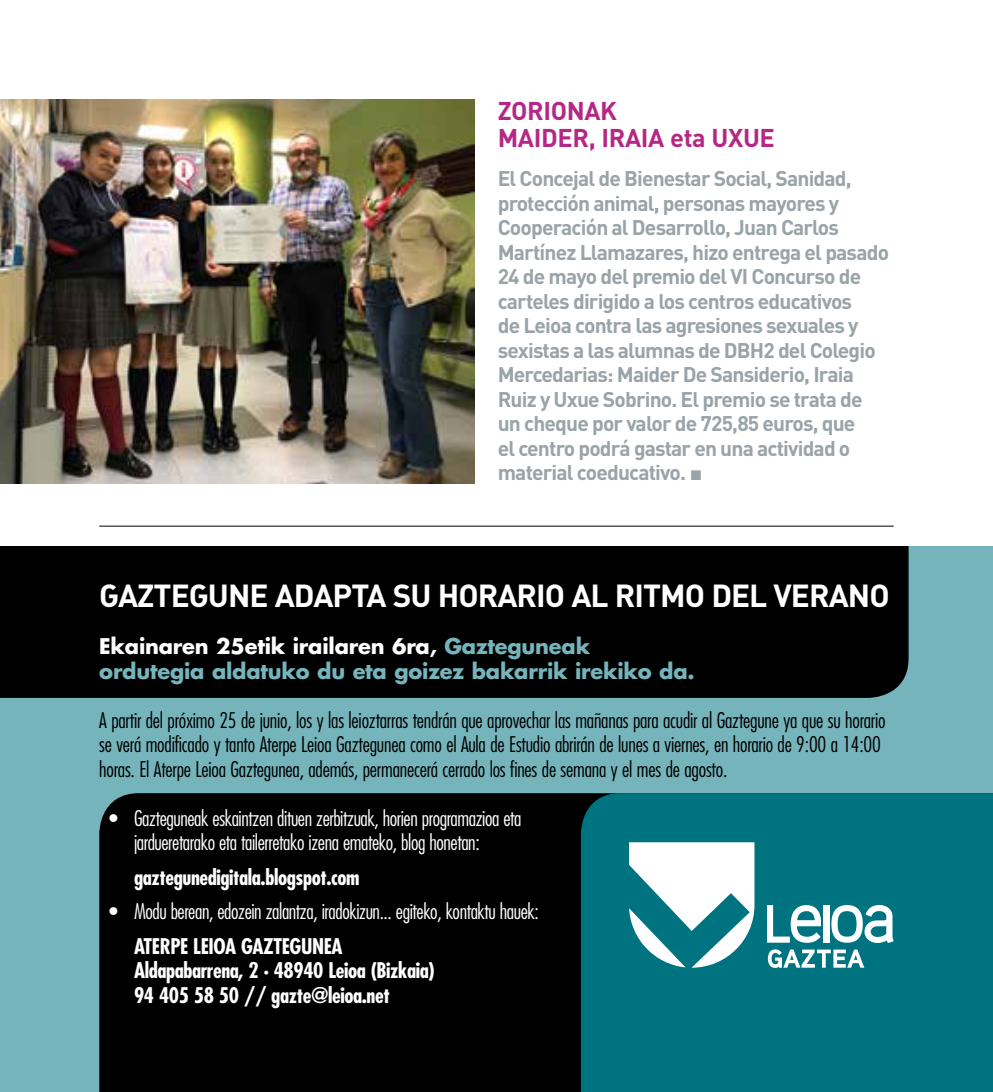
<style>
.page{position:relative;width:993px;height:1092px;background:#fff}
.page>*{position:absolute;margin:0;border:0;box-sizing:border-box;transform-origin:0 0}
.t1{font:31.5px "DIN Bold Alternate";letter-spacing:-.03em;color:#fff}
.t2{font:700 25.38px/26.2px "DIN";letter-spacing:-.015em;color:#b52784}
.t3{font:700 21px/24.5px "DIN";letter-spacing:-.04em;color:#9aa3a8}
.t4{font:300 condensed 21px/24.5px "Futura";letter-spacing:-.01em;color:#000}
.t5{font:300 condensed 21px/24.5px "Futura";letter-spacing:-.02em;color:#fff}
.t6{font:700 condensed 21px/24.5px "Futura";letter-spacing:-.02em;color:#fff}
.t7{font:700 21px/24.5px "Futura";letter-spacing:-.01em;color:#76b4bb}
.s1{color:#fff}
</style>
<div class="page">
<div style="left:0;top:546px;width:992px;height:545px;background:#76b4bb"></div>
<div style="left:99px;top:793px;width:481px;height:298px;background:#000"></div>
<div style="left:0;top:546px;width:908px;height:151px;background:#000"></div>
<div style="left:580px;top:793px;width:412px;height:298px;background:#007381"></div>
<svg style="left:767px;top:949px;width:97px;height:18px;background:#76b3bb"></svg>
<svg style="left:628px;top:842px;width:126px;height:125px;background:#98c6cc"></svg>
<svg style="left:766px;top:905px;width:54px;height:37px;background:#76b3bb"></svg>
<div style="left:823px;top:905px;width:6px;height:37px;background:#fff"></div>
<svg style="left:831px;top:904px;width:62px;height:39px;background:#7eb8bf"></svg>
<img style="left:0;top:99px;width:474px;height:384px">
<hr style="left:99px;top:525px;width:794px;height:1px;background:#000">
<p class="t2" style="left:497px;top:97px;width:278px">ZORIONAK<br>MAIDER, IRAIA eta UXUE</p>
<p class="t3" style="left:497px;top:165px;width:392px">El Concejal de Bienestar Social, Sanidad, protección animal, personas mayores y Cooperación al Desarrollo, Juan Carlos Martínez Llamazares, hizo entrega el pasado 24 de mayo del premio del VI Concurso de carteles dirigido a los centros educativos<br>de Leioa contra las agresiones sexuales y sexistas a las alumnas de DBH2 del Colegio Mercedarias: Maider De Sansiderio, Iraia Ruiz y Uxue Sobrino. El premio se trata de un cheque por valor de 725,85 euros, que<br>el centro podrá gastar en una actividad o material coeducativo. ■</p>
<h1 class="t1" style="left:99px;top:575px;width:791px">GAZTEGUNE ADAPTA SU HORARIO AL RITMO DEL VERANO</h1>
<p class="t7" style="left:99px;top:633px;width:596px"><span class="s1">Ekainaren 25etik irailaren 6ra,</span> Gazteguneak ordutegia aldatuko du eta goizez bakarrik irekiko da.</p>
<p class="t4" style="left:99px;top:707px;width:787px">A partir del próximo 25 de junio, los y las leioztarras tendrán que aprovechar las mañanas para acudir al Gaztegune ya que su horario se verá modificado y tanto Aterpe Leioa Gaztegunea como el Aula de Estudio abrirán de lunes a viernes, en horario de 9:00 a 14:00 horas. El Aterpe Leioa Gaztegunea, además, permanecerá cerrado los fines de semana y el mes de agosto.</p>
<p class="t5" style="left:134px;top:805px;width:389px;text-indent:-25px">• Gazteguneak eskaintzen dituen zerbitzuak, horien programazioa eta jardueretarako eta tailerretako izena emateko, blog honetan:</p>
<p class="t6" style="left:134px;top:864px;width:227px">gaztegunedigitala.blogspot.com</p>
<p class="t5" style="left:109px;top:899px;width:431px">• Modu berean, edozein zalantza, iradokizun... egiteko, kontaktu hauek:</p>
<p class="t6" style="left:134px;top:933px;width:302px">ATERPE LEIOA GAZTEGUNEA<br>Aldapabarrena, 2 · 48940 Leioa (Bizkaia)<br>94 405 58 50 // gazte@leioa.net</p>
</div>
